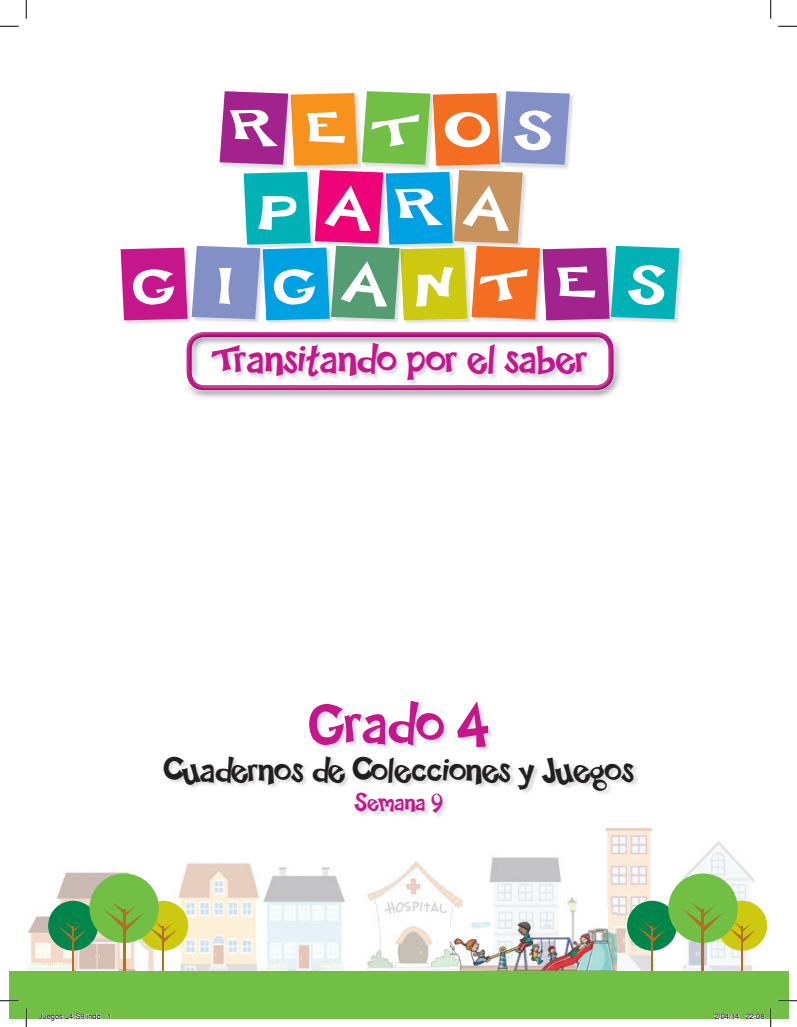
<style>
.page{position:relative;width:797px;height:1027px;background:#fff}
.page>*{position:absolute;margin:0;border:0;box-sizing:border-box;transform-origin:0 0}
.t1{font:62.5px "Happy Sans";letter-spacing:-.005em;color:#c5168c}
.t2{font:43.75px "Happy Sans";letter-spacing:-.005em;color:#c5168c}
.t3{font:37.5px "Happy Sans";letter-spacing:-.005em;color:#231f20}
.t4{font:25px "Happy Sans";letter-spacing:-.005em;color:#c5168c}
.t5{font:7.5px "Helvetica";color:#000}
</style>
<div class="page">
<img style="left:165px;top:703px;width:473px;height:114px">
<img style="left:489px;top:827px;width:279px;height:107px">
<img style="left:616px;top:934px;width:150px;height:37px">
<img style="left:27px;top:863px;width:318px;height:108px">
<div style="left:9px;top:971px;width:779px;height:47px;background:#71bf44"></div>
<div style="left:717px;top:901px;width:50px;height:50px;background:#ccc910;border-radius:50%"></div>
<hr style="left:741px;top:926px;width:2px;height:44px;background:#b36f26">
<div style="left:627px;top:901px;width:50px;height:50px;background:#00854a;border-radius:50%"></div>
<hr style="left:651px;top:926px;width:1px;height:44px;background:#b36f26">
<svg style="left:637px;top:921px;width:29px;height:22px"></svg>
<div style="left:668px;top:873px;width:69px;height:70px;background:#71bf44;border-radius:50%"></div>
<hr style="left:702px;top:909px;width:2px;height:61px;background:#b36f26">
<svg style="left:682px;top:902px;width:74px;height:41px"></svg>
<div style="left:138px;top:901px;width:50px;height:50px;background:#ccc910;border-radius:50%"></div>
<hr style="left:162px;top:926px;width:2px;height:44px;background:#b36f26">
<div style="left:48px;top:901px;width:50px;height:50px;background:#00854a;border-radius:50%"></div>
<hr style="left:72px;top:926px;width:2px;height:44px;background:#b36f26">
<svg style="left:58px;top:921px;width:29px;height:22px"></svg>
<div style="left:89px;top:873px;width:70px;height:70px;background:#71bf44;border-radius:50%"></div>
<hr style="left:123px;top:909px;width:2px;height:61px;background:#b36f26">
<svg style="left:103px;top:902px;width:75px;height:41px"></svg>
<img style="left:679px;top:248px;width:5px;height:61px">
<svg style="left:121px;top:91px;width:558px;height:233px"></svg>
<img style="left:189px;top:341px;width:432px;height:57px">
<img style="left:187px;top:332px;width:426px;height:58px">
<img style="left:211px;top:343px;width:381px;height:43px">
<img style="left:367px;top:861px;width:96px;height:110px">
<img style="left:463px;top:908px;width:153px;height:63px">
<img style="left:451px;top:908px;width:12px;height:63px">
<svg style="left:0;top:25px;width:19px;height:2px"></svg>
<svg style="left:778px;top:25px;width:19px;height:2px"></svg>
<svg style="left:0;top:1000px;width:19px;height:1px"></svg>
<svg style="left:778px;top:1000px;width:19px;height:1px"></svg>
<svg style="left:25px;top:0;width:2px;height:19px"></svg>
<svg style="left:25px;top:1008px;width:2px;height:19px"></svg>
<svg style="left:770px;top:0;width:1px;height:19px"></svg>
<svg style="left:770px;top:1008px;width:1px;height:19px"></svg>
<svg style="left:38px;top:1013px;width:63px;height:6px"></svg>
<svg style="left:107px;top:1014px;width:3px;height:5px"></svg>
<svg style="left:714px;top:1014px;width:25px;height:5px"></svg>
<svg style="left:745px;top:1014px;width:19px;height:5px"></svg>
<p class="t2" style="left:212px;top:334px;width:377px">Transitando por el saber</p>
<h1 class="t1" style="left:309px;top:687px;width:182px">Grado 4</h1>
<p class="t3" style="left:164px;top:748px;width:472px">Cuadernos de Colecciones y Juegos</p>
<p class="t4" style="left:355px;top:788px;width:89px">Semana 9</p>
<p class="t5" style="left:39px;top:1011px;width:74px">Juegos L4 S9.indd 1</p>
<p class="t5" style="left:714px;top:1011px;width:52px">2/04/14 22:08</p>
</div>
